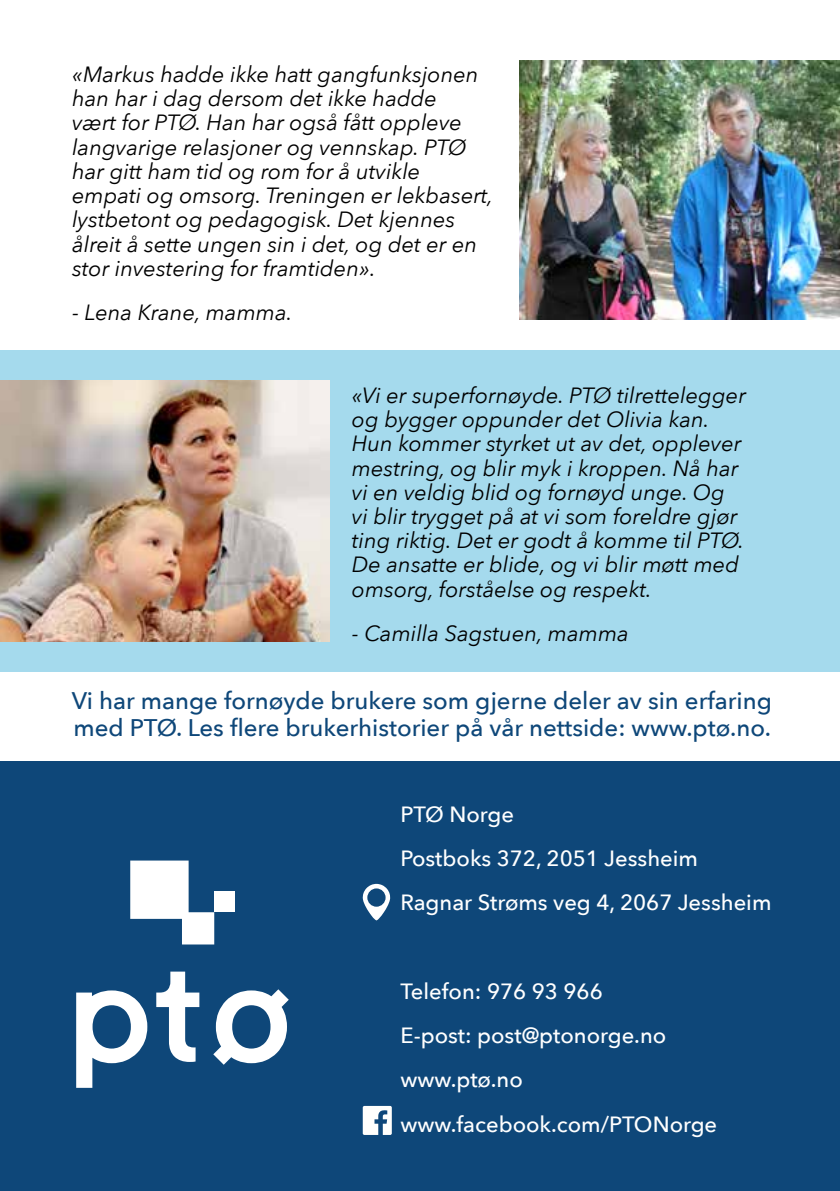
<style>
.page{position:relative;width:840px;height:1191px;background:#fff}
.page>*{position:absolute;margin:0;border:0;box-sizing:border-box;transform-origin:0 0}
.t1{font:500 24px/26.4px "Avenir Next";color:#0e4779}
.t2{font:italic 22px/24.2px "Avenir Next";color:#000}
.t3{font:500 22px/44.2px "Avenir Next";color:#fff}
</style>
<div class="page">
<div style="left:0;top:350px;width:839px;height:322px;background:#a5daed"></div>
<div style="left:0;top:762px;width:839px;height:429px;background:#0e4779"></div>
<svg style="left:76px;top:990px;width:71px;height:97px"></svg>
<svg style="left:213px;top:989px;width:75px;height:75px"></svg>
<svg style="left:156px;top:971px;width:43px;height:91px"></svg>
<svg style="left:130px;top:860px;width:84px;height:84px"></svg>
<div style="left:214px;top:891px;width:20px;height:21px;background:#fff"></div>
<svg style="left:362px;top:1106px;width:29px;height:29px"></svg>
<svg style="left:362px;top:884px;width:28px;height:36px"></svg>
<img style="left:0;top:381px;width:329px;height:260px">
<img style="left:519px;top:60px;width:320px;height:260px">
<p class="t2" style="left:72px;top:61px;width:422px">«Markus hadde ikke hatt gangfunksjonen han har i dag dersom det ikke hadde<br>vært for PTØ. Han har også fått oppleve langvarige relasjoner og vennskap. PTØ har gitt ham tid og rom for å utvikle empati og omsorg. Treningen er lekbasert, lystbetont og pedagogisk. Det kjennes ålreit å sette ungen sin i det, og det er en stor investering for framtiden».</p>
<p class="t2" style="left:72px;top:299px;width:222px">- Lena Krane, mamma.</p>
<p class="t2" style="left:351px;top:382px;width:395px">«Vi er superfornøyde. PTØ tilrettelegger og bygger oppunder det Olivia kan.<br>Hun kommer styrket ut av det, opplever mestring, og blir myk i kroppen. Nå har vi en veldig blid og fornøyd unge. Og vi blir trygget på at vi som foreldre gjør ting riktig. Det er godt å komme til PTØ.<br>De ansatte er blide, og vi blir møtt med omsorg, forståelse og respekt.</p>
<p class="t2" style="left:351px;top:620px;width:278px">- Camilla Sagstuen, mamma</p>
<p class="t1" style="left:72px;top:687px;width:701px">Vi har mange fornøyde brukere som gjerne deler av sin erfaring med PTØ. Les flere brukerhistorier på vår nettside: www.ptø.no.</p>
<p class="t3" style="left:400px;top:791px;width:372px">PTØ Norge<br>Postboks 372, 2051 Jessheim<br>Ragnar Strøms veg 4, 2067 Jessheim</p>
<p class="t3" style="left:400px;top:968px;width:318px">Telefon: 976 93 966<br>E-post: post@ptonorge.no www.ptø.no www.facebook.com/PTONorge</p>
</div>
